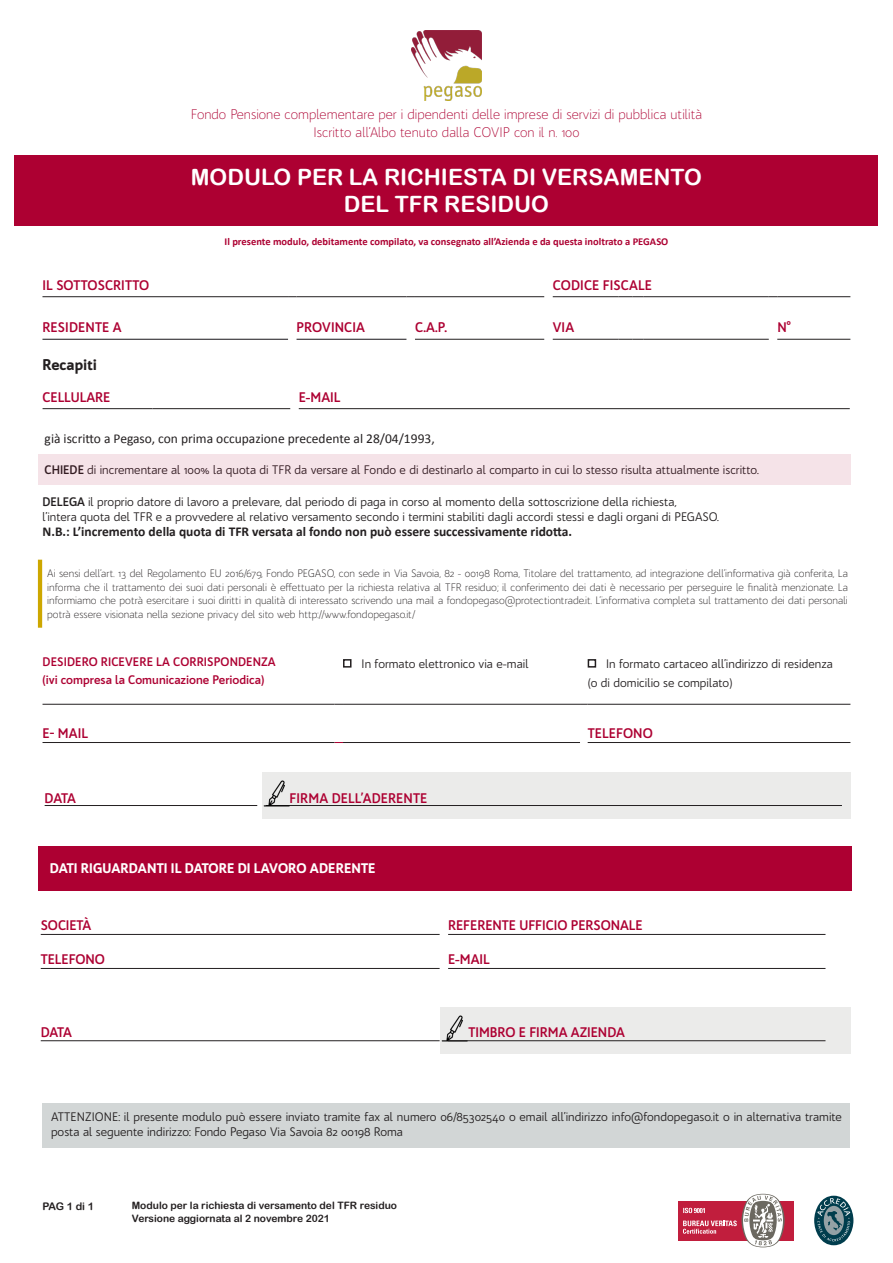
<style>
.page{position:relative;width:893px;height:1263px;background:#fff}
.page>*{position:absolute;margin:0;border:0;box-sizing:border-box;transform-origin:0 0}
.t1{font:22.5px/27px "Arial Rounded MT Bold";color:#fff;text-align:center}
.t2{font:900 15px "Bw Quinta Pro";color:#231f20}
.t3{font:700 13.5px "Bw Quinta Pro";color:#ad0032}
.t4{font:300 13.5px/18px "Bw Quinta Pro";color:#ad0032;text-align:center}
.t5{font:700 13.5px "Calibri";color:#231f20}
.t6{font:13.5px "Calibri";color:#231f20}
.t7{font:900 13.5px "Bw Quinta Pro";letter-spacing:.01em;color:#fff}
.t8{font:12px/19.5px "Bw Quinta Pro";color:#231f20}
.t9{font:700 12px "Bw Quinta Pro";color:#ad0032}
.t10{font:300 10.5px/13.5px "Bw Quinta Pro";color:#231f20;text-align:justify}
.t11{font:700 10.5px "Calibri";color:#ad0032}
.t12{font:10.5px "Arial Rounded MT Bold";color:#231f20}
.t13{font:10.2px/12.3px "Arial Rounded MT Bold";color:#231f20}
.s1{font-weight:700}
</style>
<div class="page">
<div style="left:679px;top:1201px;width:115px;height:39px;background:#c11e3d"></div>
<svg style="left:683px;top:1194px;width:102px;height:53px"></svg>
<div style="left:814px;top:1196px;width:39px;height:49px;background:#003d4d;border-radius:50%"></div>
<svg style="left:817px;top:1198px;width:33px;height:43px"></svg>
<div style="left:15px;top:155px;width:863px;height:70px;background:#ad0032"></div>
<img style="left:412px;top:31px;width:69px;height:69px">
<div style="left:440px;top:1007px;width:410px;height:46px;background:#ebebea"></div>
<img style="left:434px;top:1015px;width:39px;height:27px">
<hr style="left:41px;top:934px;width:399px;height:1px;background:#231f20">
<hr style="left:448px;top:934px;width:377px;height:1px;background:#231f20">
<hr style="left:41px;top:968px;width:399px;height:1px;background:#231f20">
<hr style="left:448px;top:968px;width:377px;height:1px;background:#231f20">
<hr style="left:41px;top:1040px;width:399px;height:1px;background:#231f20">
<hr style="left:448px;top:1040px;width:377px;height:1px;background:#231f20">
<div style="left:38px;top:846px;width:813px;height:44px;background:#ad0032"></div>
<hr style="left:38px;top:560px;width:4px;height:68px;background:#cda700">
<hr style="left:42px;top:339px;width:246px;height:1px;background:#171419">
<hr style="left:297px;top:339px;width:109px;height:1px;background:#171419">
<hr style="left:415px;top:339px;width:129px;height:1px;background:#231f20">
<hr style="left:553px;top:339px;width:66px;height:1px;background:#231f20">
<svg style="left:619px;top:339px;width:25px;height:1px"></svg>
<hr style="left:644px;top:339px;width:125px;height:1px;background:#231f20">
<hr style="left:777px;top:339px;width:73px;height:1px;background:#231f20">
<hr style="left:553px;top:296px;width:66px;height:1px;background:#231f20">
<svg style="left:619px;top:296px;width:25px;height:1px"></svg>
<hr style="left:644px;top:296px;width:125px;height:1px;background:#231f20">
<hr style="left:777px;top:296px;width:73px;height:1px;background:#231f20">
<hr style="left:42px;top:296px;width:246px;height:1px;background:#231f20">
<hr style="left:297px;top:296px;width:109px;height:1px;background:#231f20">
<hr style="left:415px;top:296px;width:129px;height:1px;background:#231f20">
<hr style="left:43px;top:408px;width:109px;height:1px;background:#231f20">
<hr style="left:161px;top:408px;width:129px;height:1px;background:#231f20">
<hr style="left:299px;top:408px;width:551px;height:1px;background:#231f20">
<div style="left:262px;top:772px;width:588px;height:46px;background:#ebebea"></div>
<hr style="left:45px;top:805px;width:212px;height:1px;background:#231f20">
<hr style="left:266px;top:805px;width:576px;height:1px;background:#231f20">
<img style="left:257px;top:780px;width:33px;height:27px">
<hr style="left:43px;top:704px;width:291px;height:1px;background:#231f20">
<hr style="left:343px;top:704px;width:237px;height:1px;background:#231f20">
<hr style="left:588px;top:704px;width:262px;height:1px;background:#231f20">
<hr style="left:43px;top:742px;width:291px;height:1px;background:#231f20">
<hr style="left:343px;top:742px;width:237px;height:1px;background:#231f20">
<hr style="left:588px;top:742px;width:262px;height:1px;background:#231f20">
<div style="left:343px;top:659px;width:8px;height:9px;border:2px solid #231f20"></div>
<div style="left:588px;top:659px;width:8px;height:9px;border:2px solid #231f20"></div>
<div style="left:43px;top:1104px;width:807px;height:44px;background:#d2d6d6"></div>
<div style="left:38px;top:454px;width:812px;height:31px;background:#f5e3e8"></div>
<p class="t4" style="left:191px;top:105px;width:513px">Fondo Pensione complementare per i dipendenti delle imprese di servizi di pubblica utilità<br>Iscritto all’Albo tenuto dalla COVIP con il n. 100</p>
<h1 class="t1" style="left:191px;top:164px;width:513px">MODULO PER LA RICHIESTA DI VERSAMENTO<br>DEL TFR RESIDUO</h1>
<p class="t11" style="left:225px;top:234px;width:445px">Il presente modulo, debitamente compilato, va consegnato all’Azienda e da questa inoltrato a PEGASO</p>
<p class="t3" style="left:43px;top:276px;width:108px">IL SOTTOSCRITTO</p>
<p class="t3" style="left:553px;top:276px;width:101px">CODICE FISCALE</p>
<p class="t3" style="left:43px;top:319px;width:81px">RESIDENTE A</p>
<p class="t3" style="left:297px;top:319px;width:70px">PROVINCIA</p>
<p class="t3" style="left:415px;top:319px;width:34px">C.A.P.</p>
<p class="t3" style="left:553px;top:319px;width:23px">VIA</p>
<p class="t3" style="left:777px;top:319px;width:15px">N°</p>
<p class="t2" style="left:43px;top:355px;width:56px">Recapiti</p>
<p class="t3" style="left:43px;top:388px;width:69px">CELLULARE</p>
<p class="t3" style="left:299px;top:388px;width:43px">E-MAIL</p>
<p class="t6" style="left:45px;top:430px;width:392px">già iscritto a Pegaso, con prima occupazione precedente al 28/04/1993,</p>
<p class="t8" style="left:45px;top:460px;width:716px"><span class="s1">CHIEDE</span> di incrementare al 100% la quota di TFR da versare al Fondo e di destinarlo al comparto in cui lo stesso risulta attualmente iscritto.</p>
<p class="t8" style="left:43px;top:491px;width:636px"><span class="s1">DELEGA</span> il proprio datore di lavoro a prelevare, dal periodo di paga in corso al momento della sottoscrizione della richiesta,</p>
<p class="t8" style="left:43px;top:506px;width:678px">l’intera quota del TFR e a provvedere al relativo versamento secondo i termini stabiliti dagli accordi stessi e dagli organi di PEGASO.</p>
<p class="t5" style="left:43px;top:522px;width:531px">N.B.: L’incremento della quota di TFR versata al fondo non può essere successivamente ridotta.</p>
<p class="t10" style="left:47px;top:567px;width:802px">Ai sensi dell’art. 13 del Regolamento EU 2016/679, Fondo PEGASO, con sede in Via Savoia, 82 - 00198 Roma, Titolare del trattamento, ad integrazione dell’informativa già conferita, La informa che il trattamento dei suoi dati personali è effettuato per la richiesta relativa al TFR residuo; il conferimento dei dati è necessario per perseguire le finalità menzionate. La informiamo che potrà esercitare i suoi diritti in qualità di interessato scrivendo una mail a fondopegaso@protectiontrade.it. L’informativa completa sul trattamento dei dati personali potrà essere visionata nella sezione privacy del sito web http://www.fondopegaso.it/</p>
<p class="t9" style="left:43px;top:655px;width:235px">DESIDERO RICEVERE LA CORRISPONDENZA</p>
<p class="t9" style="left:43px;top:673px;width:223px">(ivi compresa la Comunicazione Periodica)</p>
<p class="t8" style="left:362px;top:653px;width:169px">In formato elettronico via e-mail</p>
<p class="t8" style="left:588px;top:653px;width:247px;text-indent:19px">In formato cartaceo all’indirizzo di residenza (o di domicilio se compilato)</p>
<p class="t3" style="left:43px;top:725px;width:47px">E- MAIL</p>
<p class="t3" style="left:588px;top:725px;width:67px">TELEFONO</p>
<p class="t3" style="left:45px;top:789px;width:33px">DATA</p>
<p class="t3" style="left:289px;top:789px;width:139px">FIRMA DELL’ADERENTE</p>
<p class="t7" style="left:50px;top:859px;width:327px">DATI RIGUARDANTI IL DATORE DI LAVORO ADERENTE</p>
<p class="t3" style="left:41px;top:916px;width:52px">SOCIETÀ</p>
<p class="t3" style="left:448px;top:916px;width:196px">REFERENTE UFFICIO PERSONALE</p>
<p class="t3" style="left:41px;top:950px;width:66px">TELEFONO</p>
<p class="t3" style="left:448px;top:950px;width:43px">E-MAIL</p>
<p class="t3" style="left:41px;top:1024px;width:33px">DATA</p>
<p class="t3" style="left:468px;top:1024px;width:158px">TIMBRO E FIRMA AZIENDA</p>
<p class="t8" style="left:51px;top:1109px;width:792px;line-height:15px">ATTENZIONE: il presente modulo può essere inviato tramite fax al numero 06/85302540 o email all’indirizzo info@fondopegaso.it o in alternativa tramite posta al seguente indirizzo: Fondo Pegaso Via Savoia 82 00198 Roma</p>
<p class="t12" style="left:43px;top:1199px;width:53px">PAG 1 di 1</p>
<p class="t13" style="left:132px;top:1199px;width:267px">Modulo per la richiesta di versamento del TFR residuo<br>Versione aggiornata al 2 novembre 2021</p>
</div>
